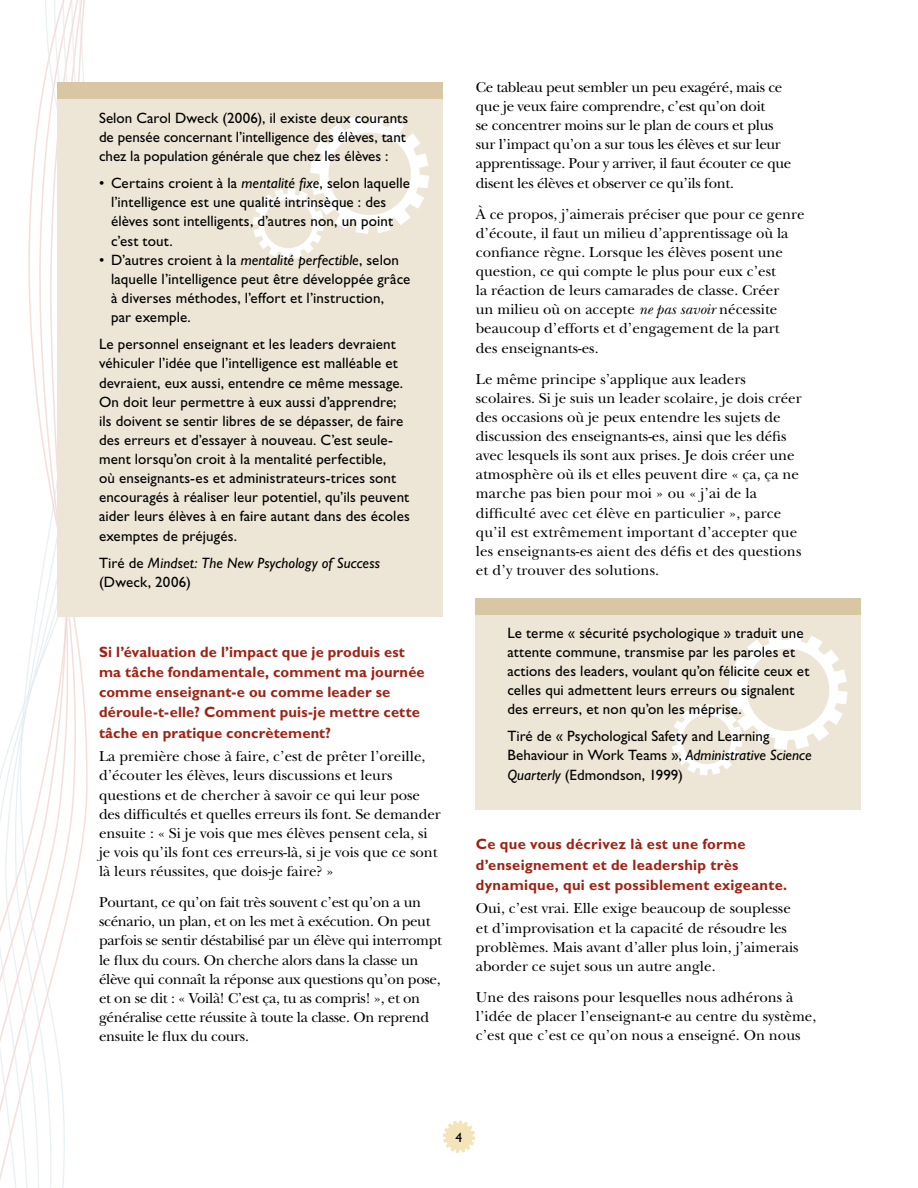
<style>
.page{position:relative;width:918px;height:1188px;background:#fff}
.page>*{position:absolute;margin:0;border:0;box-sizing:border-box;transform-origin:0 0}
.Body_copy{font:15px/19.2px "New Baskerville";color:#000}
.Sidebar_1st_col-midd{font:15px/19.2px "Gill Sans Std";letter-spacing:.01em;color:#000}
.Body_copy-2{font:15px/19px "New Baskerville";letter-spacing:-.02em;color:#000}
.t1{font:700 15px/20.2px "Gill Sans Std";letter-spacing:.015em;color:#9f2214}
.Sidebar_1st_col-firs{font:15px/19.2px "Gill Sans Std";color:#000}
.Sidebar_1st_col-less{font:italic 15px/19.2px "Gill Sans Std";letter-spacing:.005em;color:#000}
.t2{font:13.5px "Gill Sans Std";color:#000}
.s1{font-style:italic}
.s2{font-style:normal}
</style>
<div class="page">
<svg style="left:443px;top:1121px;width:32px;height:32px"></svg>
<svg style="left:0;top:0;width:88px;height:1188px"></svg>
<div style="left:57px;top:98px;width:385px;height:519px;background:#ede6d7"></div>
<div style="left:57px;top:82px;width:385px;height:17px;background:#d9c6a2"></div>
<svg style="left:253px;top:115px;width:176px;height:144px"></svg>
<div style="left:476px;top:614px;width:385px;height:196px;background:#ede6d7"></div>
<div style="left:476px;top:598px;width:385px;height:17px;background:#d9c6a2"></div>
<svg style="left:671px;top:631px;width:177px;height:144px"></svg>
<p class="Sidebar_1st_col-firs" style="left:99px;top:108px;width:311px">Selon Carol Dweck (2006), il existe deux courants de pensée concernant l’intelligence des élèves, tant chez la population générale que chez les élèves :</p>
<p class="Sidebar_1st_col-midd" style="left:111px;top:174px;width:301px;text-indent:-12px">• Certains croient à la <span class="s1">mentalité fixe</span>, selon laquelle l’intelligence est une qualité intrinsèque : des élèves sont intelligents, d’autres non, un point c’est tout.</p>
<p class="Sidebar_1st_col-midd" style="left:111px;top:250px;width:301px;text-indent:-12px">• D’autres croient à la <span class="s1">mentalité perfectible</span>, selon laquelle l’intelligence peut être développée grâce à diverses méthodes, l’effort et l’instruction,<br>par exemple.</p>
<p class="Sidebar_1st_col-midd" style="left:99px;top:335px;width:312px">Le personnel enseignant et les leaders devraient véhiculer l’idée que l’intelligence est malléable et devraient, eux aussi, entendre ce même message.<br>On doit leur permettre à eux aussi d’apprendre; ils doivent se sentir libres de se dépasser, de faire des erreurs et d’essayer à nouveau. C’est seule&shy;ment lorsqu’on croit à la mentalité perfectible,<br>où enseignants-es et administrateurs-trices sont encouragés à réaliser leur potentiel, qu’ils peuvent aider leurs élèves à en faire autant dans des écoles exemptes de préjugés.</p>
<p class="Sidebar_1st_col-less" style="left:99px;top:553px;width:283px"><span class="s2">Tiré de</span> Mindset: The New Psychology of Success <span class="s2">(Dweck, 2006)</span></p>
<h3 class="t1" style="left:99px;top:641px;width:327px">Si l’évaluation de l’impact que je produis est ma tâche fondamentale, comment ma journée comme enseignant-e ou comme leader se déroule-t-elle? Comment puis-je mettre cette tâche en pratique concrètement?</h3>
<p class="Body_copy" style="left:99px;top:747px;width:343px">La première chose à faire, c’est de prêter l’oreille, d’écouter les élèves, leurs discussions et leurs questions et de chercher à savoir ce qui leur pose des difficultés et quelles erreurs ils font. Se demander ensuite : « Si je vois que mes élèves pensent cela, si je vois qu’ils font ces erreurs-là, si je vois que ce sont là leurs réussites, que dois-je faire? »</p>
<p class="Body_copy-2" style="left:99px;top:893px;width:345px">Pourtant, ce qu’on fait très souvent c’est qu’on a un scénario, un plan, et on les met à exécution. On peut parfois se sentir déstabilisé par un élève qui interrompt le flux du cours. On cherche alors dans la classe un élève qui connaît la réponse aux questions qu’on pose, et on se dit : « Voilà! C’est ça, tu as compris! », et on généralise cette réussite à toute la classe. On reprend ensuite le flux du cours.</p>
<p class="Body_copy-2" style="left:476px;top:78px;width:317px">Ce tableau peut sembler un peu exagéré, mais ce que je veux faire comprendre, c’est qu’on doit<br>se concentrer moins sur le plan de cours et plus sur l’impact qu’on a sur tous les élèves et sur leur apprentissage. Pour y arriver, il faut écouter ce que disent les élèves et observer ce qu’ils font.</p>
<p class="Body_copy" style="left:476px;top:204px;width:330px">À ce propos, j’aimerais préciser que pour ce genre d’écoute, il faut un milieu d’apprentissage où la confiance règne. Lorsque les élèves posent une question, ce qui compte le plus pour eux c’est<br>la réaction de leurs camarades de classe. Créer<br>un milieu où on accepte <span class="s1">ne pas savoir</span> nécessite beaucoup d’efforts et d’engagement de la part des enseignants-es.</p>
<p class="Body_copy" style="left:476px;top:369px;width:327px">Le même principe s’applique aux leaders scolaires. Si je suis un leader scolaire, je dois créer des occasions où je peux entendre les sujets de discussion des enseignants-es, ainsi que les défis avec lesquels ils sont aux prises. Je dois créer une atmosphère où ils et elles peuvent dire « ça, ça ne marche pas bien pour moi » ou « j’ai de la difficulté avec cet élève en particulier », parce qu’il est extrêmement important d’accepter que les enseignants-es aient des défis et des questions et d’y trouver des solutions.</p>
<p class="Sidebar_1st_col-midd" style="left:507px;top:623px;width:303px">Le terme « sécurité psychologique » traduit une attente commune, transmise par les paroles et actions des leaders, voulant qu’on félicite ceux et celles qui admettent leurs erreurs ou signalent des erreurs, et non qu’on les méprise.</p>
<p class="Sidebar_1st_col-midd" style="left:507px;top:727px;width:306px">Tiré de « Psychological Safety and Learning<br>Behaviour in Work Teams », <span class="s1">Administrative Science<br>Quarterly</span> (Edmondson, 1999)</p>
<h3 class="t1" style="left:476px;top:834px;width:313px">Ce que vous décrivez là est une forme d’enseignement et de leadership très dynamique, qui est possiblement exigeante.</h3>
<p class="Body_copy" style="left:476px;top:899px;width:324px">Oui, c’est vrai. Elle exige beaucoup de souplesse et d’improvisation et la capacité de résoudre les problèmes. Mais avant d’aller plus loin, j’aimerais aborder ce sujet sous un autre angle.</p>
<p class="Body_copy" style="left:476px;top:988px;width:342px">Une des raisons pour lesquelles nous adhérons à l’idée de placer l’enseignant-e au centre du système, c’est que c’est ce qu’on nous a enseigné. On nous</p>
<p class="t2" style="left:456px;top:1129px;width:8px">4</p>
</div>
